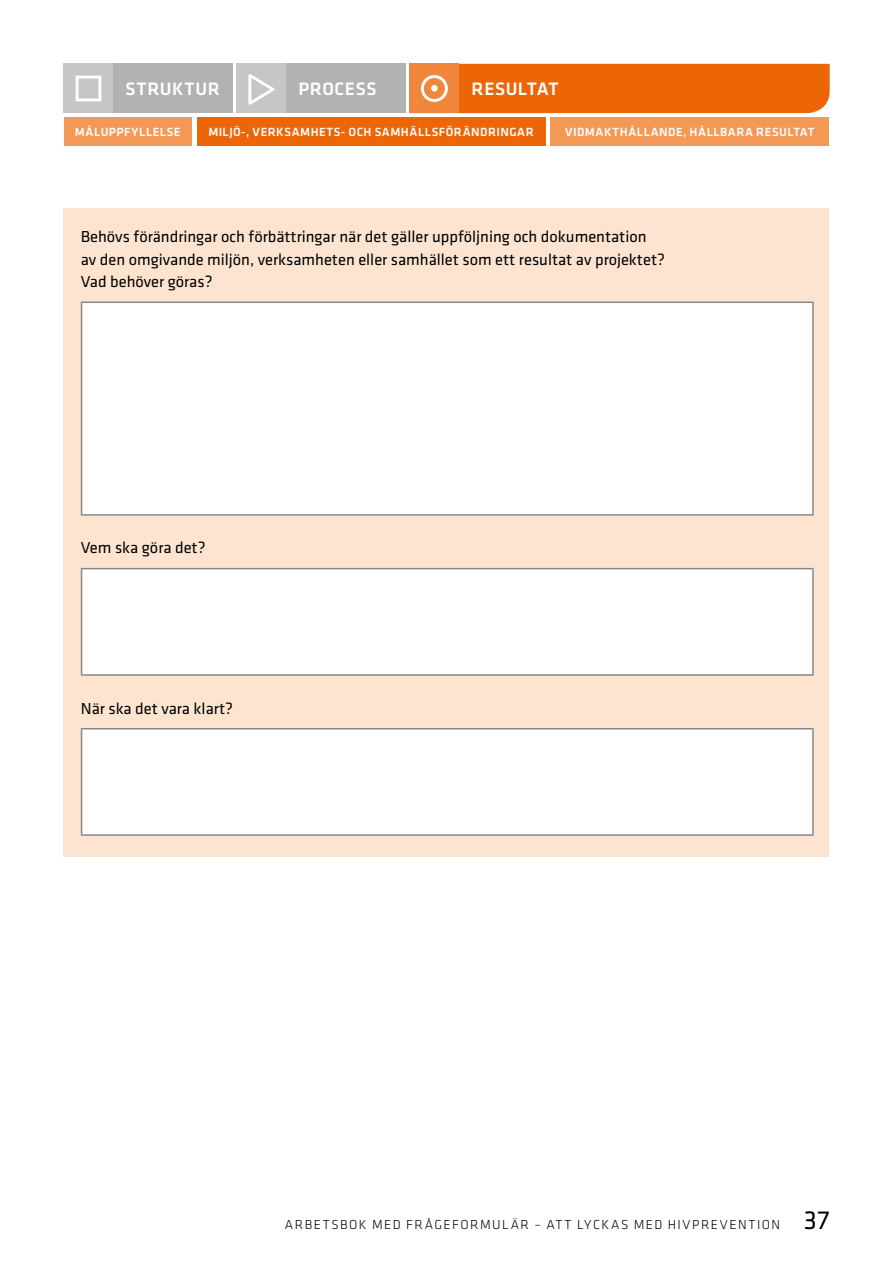
<style>
.page{position:relative;width:893px;height:1263px;background:#fff}
.page>*{position:absolute;margin:0;border:0;box-sizing:border-box;transform-origin:0 0}
.t1{font:500 18.6px "Klavika";letter-spacing:.03em;color:#fff}
.Fråga_Reg{font:16.5px/22.5px "Klavika";color:#000}
.Fråga_2_utan_numreri{font:16.5px "Klavika";color:#000}
.t2{font:300 13.5px "Klavika";letter-spacing:.11em;color:#000}
.t3{font:500 12.3px "Klavika";letter-spacing:.045em;color:#fff}
.s1{font-weight:400;font-size:27px}
</style>
<div class="page">
<div style="left:64px;top:117px;width:128px;height:29px;background:#f49855"></div>
<div style="left:197px;top:117px;width:348px;height:29px;background:#ec6608"></div>
<div style="left:550px;top:117px;width:279px;height:29px;background:#f49855"></div>
<div style="left:459px;top:64px;width:371px;height:49px;background:#ec6608"></div>
<div style="left:64px;top:64px;width:169px;height:49px;background:#b3b2b2"></div>
<div style="left:64px;top:64px;width:49px;height:49px;background:#c6c6c6"></div>
<div style="left:76px;top:76px;width:25px;height:25px;border:3px solid #fff"></div>
<div style="left:237px;top:64px;width:169px;height:49px;background:#b3b2b2"></div>
<div style="left:237px;top:64px;width:49px;height:49px;background:#c6c6c6"></div>
<svg style="left:248px;top:74px;width:27px;height:31px"></svg>
<div style="left:410px;top:64px;width:49px;height:49px;background:#f1873d"></div>
<div style="left:421px;top:75px;width:27px;height:27px;border:3px solid #fff;border-radius:50%"></div>
<div style="left:431px;top:85px;width:7px;height:7px;background:#fff;border-radius:50%"></div>
<div style="left:64px;top:208px;width:765px;height:649px;background:#fde4d0"></div>
<div style="left:82px;top:302px;width:731px;height:213px;background:#fff"></div>
<hr style="left:81px;top:301px;width:733px;height:2px;background:#878787">
<hr style="left:81px;top:303px;width:1px;height:211px;background:#878787">
<hr style="left:812px;top:303px;width:2px;height:211px;background:#878787">
<hr style="left:81px;top:514px;width:733px;height:2px;background:#878787">
<div style="left:82px;top:569px;width:731px;height:106px;background:#fff"></div>
<hr style="left:81px;top:568px;width:733px;height:1px;background:#878787">
<hr style="left:81px;top:569px;width:1px;height:105px;background:#878787">
<hr style="left:812px;top:569px;width:2px;height:105px;background:#878787">
<hr style="left:81px;top:674px;width:733px;height:2px;background:#878787">
<div style="left:82px;top:729px;width:731px;height:106px;background:#fff"></div>
<hr style="left:81px;top:728px;width:733px;height:1px;background:#878787">
<hr style="left:81px;top:729px;width:1px;height:105px;background:#878787">
<hr style="left:812px;top:729px;width:2px;height:105px;background:#878787">
<hr style="left:81px;top:834px;width:733px;height:2px;background:#878787">
<p class="t1" style="left:126px;top:79px;width:96px">STRUKTUR</p>
<p class="t1" style="left:298px;top:79px;width:79px">PROCESS</p>
<p class="t1" style="left:471px;top:79px;width:89px">RESULTAT</p>
<p class="t3" style="left:75px;top:125px;width:107px">MÅLUPPFYLLELSE</p>
<p class="t3" style="left:208px;top:125px;width:327px">MILJÖ-, VERKSAMHETS- OCH SAMHÄLLSFÖRÄNDRINGAR</p>
<p class="t3" style="left:565px;top:125px;width:251px">VIDMAKTHÅLLANDE, HÅLLBARA RESULTAT</p>
<p class="Fråga_Reg" style="left:81px;top:226px;width:586px">Behövs förändringar och förbättringar när det gäller uppföljning och dokumentation av den omgivande miljön, verksamheten eller samhället som ett resultat av projektet?<br>Vad behöver göras?</p>
<p class="Fråga_2_utan_numreri" style="left:81px;top:539px;width:126px">Vem ska göra det?</p>
<p class="Fråga_2_utan_numreri" style="left:81px;top:699px;width:154px">När ska det vara klart?</p>
<p class="t2" style="left:285px;top:1217px;width:546px">ARBETSBOK MED FRÅGEFORMULÄR – ATT LYCKAS MED HIVPREVENTION <span class="s1">37</span></p>
</div>
